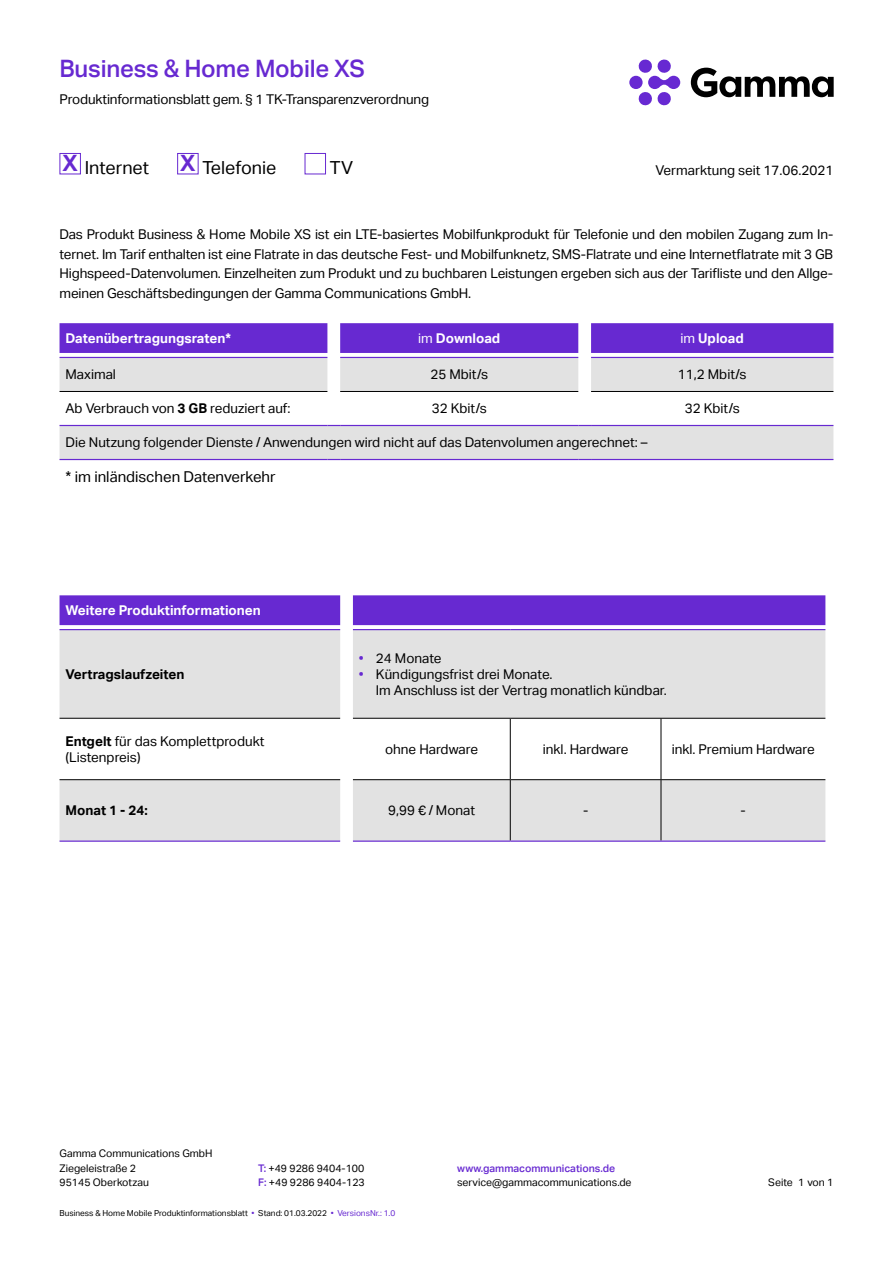
<style>
.page{position:relative;width:893px;height:1263px;background:#fff}
.page>*{position:absolute;margin:0;border:0;box-sizing:border-box;transform-origin:0 0}
.t1{font:500 24px "Aktiv Grotesk";letter-spacing:-.01em;color:#6729d1}
.t2{font:18px "Aktiv Grotesk";color:#000}
.t3{font:15px "Aktiv Grotesk";color:#000}
.t4{font:13.5px/19.5px "Aktiv Grotesk";color:#000}
.t5{font:700 13.5px "Aktiv Grotesk";color:#fff}
.t6{font:700 13.5px "Aktiv Grotesk";color:#000}
.t7{font:10.5px/14.7px "Aktiv Grotesk";color:#000}
.t8{font:500 10.5px "Aktiv Grotesk";color:#6729d1}
.t9{font:8.25px "Aktiv Grotesk";color:#000}
.s1{font-weight:400}
.s2{font-weight:700}
.s3{color:#6729d1}
.s4{font-weight:500;color:#6729d1}
</style>
<div class="page">
<svg style="left:629px;top:60px;width:51px;height:45px"></svg>
<svg style="left:691px;top:68px;width:143px;height:29px"></svg>
<div style="left:60px;top:153px;width:21px;height:21px;border:1px solid #6729d1"></div>
<div style="left:177px;top:153px;width:22px;height:21px;border:1px solid #6729d1"></div>
<div style="left:305px;top:153px;width:21px;height:21px;background:#fff;border:1px solid #6729d1"></div>
<div style="left:60px;top:323px;width:773px;height:30px;background:#6729d1"></div>
<svg style="left:60px;top:357px;width:773px;height:102px;fill:#e2e2e2"></svg>
<hr style="left:60px;top:425px;width:267px;height:1px;background:#6729d1">
<hr style="left:340px;top:425px;width:238px;height:1px;background:#6729d1">
<hr style="left:591px;top:425px;width:242px;height:1px;background:#6729d1">
<hr style="left:60px;top:357px;width:267px;height:1px;background:#6729d1">
<hr style="left:340px;top:357px;width:238px;height:1px;background:#6729d1">
<hr style="left:591px;top:357px;width:242px;height:1px;background:#6729d1">
<hr style="left:60px;top:391px;width:267px;height:1px;background:#000">
<hr style="left:340px;top:391px;width:238px;height:1px;background:#000">
<hr style="left:591px;top:391px;width:242px;height:1px;background:#000">
<hr style="left:60px;top:459px;width:267px;height:1px;background:#6729d1">
<svg style="left:327px;top:459px;width:13px;height:1px"></svg>
<hr style="left:340px;top:459px;width:238px;height:1px;background:#6729d1">
<svg style="left:578px;top:459px;width:13px;height:1px"></svg>
<hr style="left:591px;top:459px;width:242px;height:1px;background:#6729d1">
<svg style="left:327px;top:425px;width:13px;height:1px"></svg>
<svg style="left:578px;top:425px;width:13px;height:1px"></svg>
<div style="left:60px;top:595px;width:765px;height:30px;background:#6729d1"></div>
<svg style="left:60px;top:630px;width:765px;height:211px;fill:#e2e2e2"></svg>
<hr style="left:353px;top:629px;width:157px;height:1px;background:#6729d1">
<hr style="left:510px;top:629px;width:151px;height:1px;background:#6729d1">
<hr style="left:661px;top:629px;width:164px;height:1px;background:#6729d1">
<hr style="left:60px;top:629px;width:280px;height:1px;background:#6729d1">
<hr style="left:353px;top:779px;width:157px;height:1px;background:#000">
<hr style="left:510px;top:779px;width:151px;height:1px;background:#000">
<hr style="left:661px;top:779px;width:164px;height:1px;background:#000">
<hr style="left:60px;top:779px;width:280px;height:1px;background:#000">
<hr style="left:60px;top:718px;width:280px;height:1px;background:#000">
<hr style="left:353px;top:718px;width:157px;height:1px;background:#000">
<hr style="left:510px;top:718px;width:151px;height:1px;background:#000">
<hr style="left:661px;top:718px;width:164px;height:1px;background:#000">
<hr style="left:510px;top:719px;width:1px;height:60px;background:#000">
<hr style="left:661px;top:719px;width:1px;height:60px;background:#000">
<hr style="left:510px;top:780px;width:1px;height:60px;background:#000">
<hr style="left:661px;top:780px;width:1px;height:60px;background:#000">
<hr style="left:60px;top:840px;width:280px;height:2px;background:#6729d1">
<hr style="left:353px;top:840px;width:157px;height:2px;background:#6729d1">
<hr style="left:510px;top:840px;width:151px;height:2px;background:#6729d1">
<hr style="left:661px;top:840px;width:164px;height:2px;background:#6729d1">
<h1 class="t1" style="left:60px;top:54px;width:307px">Business &amp; Home Mobile XS</h1>
<p class="t4" style="left:60px;top:89px;width:371px">Produktinformationsblatt gem. § 1 TK-Transparenzverordnung</p>
<h2 class="t2" style="left:62px;top:158px;width:88px"><sup>X</sup> Internet</h2>
<h2 class="t2" style="left:180px;top:158px;width:98px"><sup>X</sup> Telefonie</h2>
<h2 class="t2" style="left:330px;top:158px;width:25px">TV</h2>
<p class="t4" style="left:656px;top:161px;width:179px">Vermarktung seit 17.06.2021</p>
<p class="t4" style="left:60px;top:225px;width:775px;text-align:justify">Das Produkt Business &amp; Home Mobile XS ist ein LTE-basiertes Mobilfunkprodukt für Telefonie und den mobilen Zugang zum In&shy;ternet. Im Tarif enthalten ist eine Flatrate in das deutsche Fest- und Mobilfunknetz, SMS-Flatrate und eine Internetflatrate mit 3 GB Highspeed-Datenvolumen. Einzelheiten zum Produkt und zu buchbaren Leistungen ergeben sich aus der Tarifliste und den Allge&shy;meinen Geschäftsbedingungen der Gamma Communications GmbH.</p>
<p class="t5" style="left:66px;top:330px;width:167px">Datenübertragungsraten*</p>
<p class="t5" style="left:418px;top:330px;width:84px"><span class="s1">im</span> Download</p>
<p class="t5" style="left:681px;top:330px;width:65px"><span class="s1">im</span> Upload</p>
<p class="t4" style="left:66px;top:365px;width:52px">Maximal</p>
<p class="t4" style="left:430px;top:365px;width:59px">25 Mbit/s</p>
<p class="t4" style="left:678px;top:365px;width:70px">11,2 Mbit/s</p>
<p class="t4" style="left:66px;top:399px;width:226px">Ab Verbrauch von <span class="s2">3 GB</span> reduziert auf:</p>
<p class="t4" style="left:432px;top:399px;width:57px">32 Kbit/s</p>
<p class="t4" style="left:685px;top:399px;width:57px">32 Kbit/s</p>
<p class="t4" style="left:66px;top:433px;width:584px">Die Nutzung folgender Dienste / Anwendungen wird nicht auf das Datenvolumen angerechnet: –</p>
<p class="t3" style="left:66px;top:468px;width:212px">* im inländischen Datenverkehr</p>
<p class="t5" style="left:66px;top:602px;width:197px">Weitere Produktinformationen</p>
<p class="t6" style="left:66px;top:666px;width:120px">Vertragslaufzeiten</p>
<p class="t4" style="left:359px;top:648px;width:84px"><span class="s3">•</span> 24 Monate</p>
<p class="t4" style="left:376px;top:666px;width:292px;line-height:16.2px;text-indent:-17px"><span class="s3">•</span> Kündigungsfrist drei Monate.<br>Im Anschluss ist der Vertrag monatlich kündbar.</p>
<p class="t4" style="left:66px;top:733px;width:201px;line-height:16.2px"><span class="s2">Entgelt</span> für das Komplettprodukt (Listenpreis)</p>
<p class="t4" style="left:385px;top:739px;width:94px">ohne Hardware</p>
<p class="t4" style="left:543px;top:739px;width:87px">inkl. Hardware</p>
<p class="t4" style="left:672px;top:739px;width:145px">inkl. Premium Hardware</p>
<p class="t6" style="left:66px;top:803px;width:84px">Monat 1 - 24:</p>
<p class="t4" style="left:388px;top:801px;width:89px">9,99 € / Monat</p>
<p class="t4" style="left:583px;top:801px;width:7px">-</p>
<p class="t4" style="left:741px;top:801px;width:7px">-</p>
<p class="t7" style="left:60px;top:1146px;width:155px">Gamma Communications GmbH<br>Ziegeleistraße 2<br>95145 Oberkotzau</p>
<p class="t7" style="left:258px;top:1161px;width:108px"><span class="s4">T:</span> +49 9286 9404-100<br><span class="s4">F:</span> +49 9286 9404-123</p>
<p class="t8" style="left:457px;top:1162px;width:160px">www.gammacommunications.de</p>
<p class="t7" style="left:457px;top:1175px;width:176px">service@gammacommunications.de</p>
<p class="t9" style="left:60px;top:1208px;width:337px">Business &amp; Home Mobile Produktinformationsblatt <span class="s3">•</span> Stand: 01.03.2022 <span class="s3">• VersionsNr.: 1.0</span></p>
<p class="t7" style="left:768px;top:1175px;width:67px">Seite 1 von 1</p>
</div>
